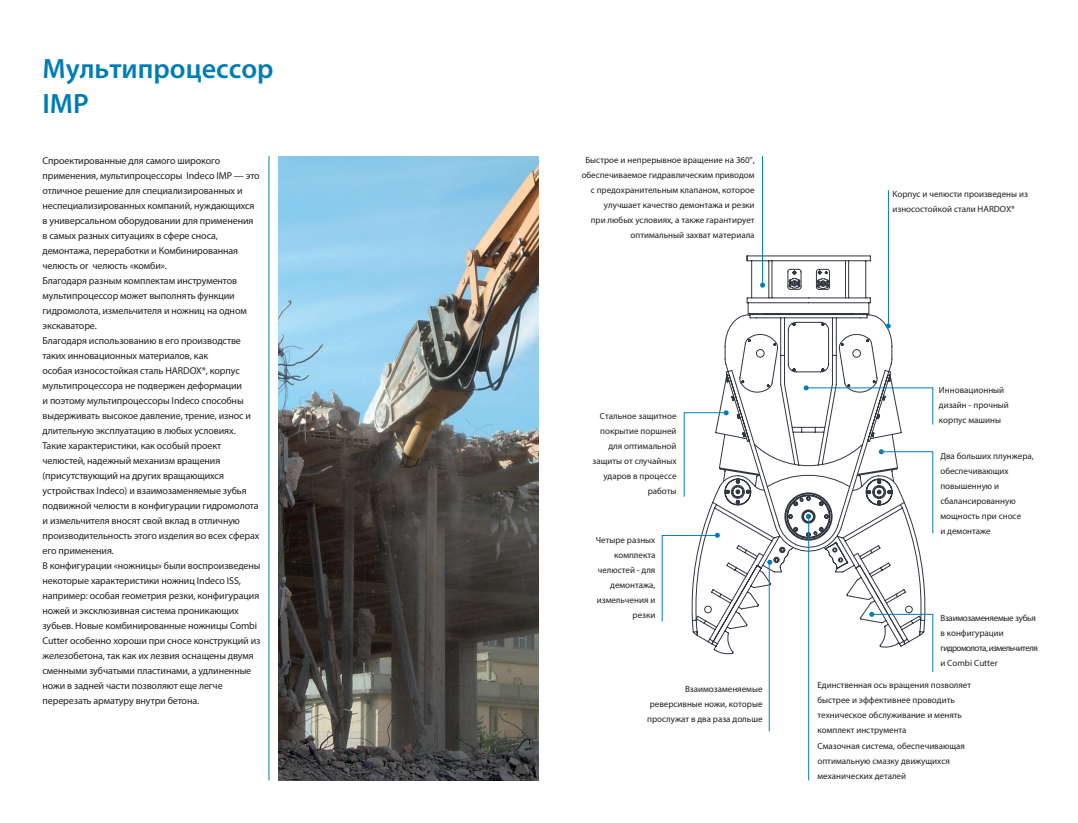
<style>
.page{position:relative;width:1078px;height:823px;background:#fff}
.page>*{position:absolute;margin:0;border:0;box-sizing:border-box;transform-origin:0 0}
.t1{font:600 28px "Myriad Pro";color:#007db5}
.t2{font:10px/15px "Myriad Pro";letter-spacing:-.01em;color:#231f20}
.t3{font:9px/15px "Myriad Pro";color:#231f20}
.t4{font:9px/15px "Myriad Pro";letter-spacing:-.06em;color:#231f20}
.t5{font:9px "Myriad Pro";letter-spacing:-.03em;color:#231f20}
</style>
<div class="page">
<svg style="left:746px;top:255px;width:143px;height:15px"></svg>
<hr style="left:268px;top:156px;width:1px;height:624px;background:#007db5">
<hr style="left:761px;top:156px;width:1px;height:129px;background:#007db5">
<hr style="left:887px;top:190px;width:1px;height:137px;background:#007db5">
<img style="left:278px;top:156px;width:261px;height:624px">
<hr style="left:808px;top:515px;width:1px;height:265px;background:#007db5">
<hr style="left:768px;top:562px;width:1px;height:169px;background:#007db5">
<svg style="left:661px;top:270px;width:272px;height:402px"></svg>
<p class="t1" style="left:43px;top:50px;width:232px">Mультипроцессор</p>
<p class="t1" style="left:43px;top:85px;width:48px">IMP</p>
<p class="t2" style="left:43px;top:152px;width:218px">Спроектированные для самого широкого применения, мультипроцессоры Indeco IMP — это отличное решение для специализированных и неспециализированных компаний, нуждающихся в универсальном оборудовании для применения в самых разных ситуациях в сфере сноса, демонтажа, переработки и Комбинированная челюсть or челюсть «комби».</p>
<p class="t2" style="left:43px;top:272px;width:206px">Благодаря разным комплектам инструментов мультипроцессор может выполнять функции гидромолота, измельчителя и ножниц на одном экскаваторе.</p>
<p class="t2" style="left:43px;top:332px;width:210px">Благодаря использованию в его производстве таких инновационных материалов, как<br>особая износостойкая сталь HARDOX®, корпус мультипроцессора не подвержен деформации<br>и поэтому мультипроцессоры Indeco способны выдерживать высокое давление, трение, износ и длительную эксплуатацию в любых условиях.</p>
<p class="t2" style="left:43px;top:437px;width:218px">Такие характеристики, как особый проект челюстей, надежный механизм вращения (присутствующий на других вращающихся устройствах Indeco) и взаимозаменяемые зубья подвижной челюсти в конфигурации гидромолота и измельчителя вносят свой вклад в отличную производительность этого изделия во всех сферах его применения.</p>
<p class="t2" style="left:43px;top:557px;width:219px">В конфигурации «ножницы» были воспроизведены некоторые характеристики ножниц Indeco ISS, например: особая геометрия резки, конфигурация ножей и эксклюзивная система проникающих зубьев. Новые комбинированные ножницы Combi Cutter особенно хороши при сносе конструкций из железобетона, так как их лезвия оснащены двумя сменными зубчатыми пластинами, а удлиненные ножи в задней части позволяют еще легче перерезать арматуру внутри бетона.</p>
<p class="t3" style="left:581px;top:152px;width:174px;text-align:right">Быстрое и непрерывное вращение на 360°, обеспечиваемое гидравлическим приводом с предохранительным клапаном, которое улучшает качество демонтажа и резки<br>при любых условиях, а также гарантирует оптимальный захват материала</p>
<p class="t3" style="left:892px;top:187px;width:137px">Корпус и челюсти произведены из износостойкой стали HARDOX®</p>
<p class="t3" style="left:599px;top:408px;width:78px">Стальное защитное</p>
<p class="t3" style="left:600px;top:423px;width:78px;text-align:right">покрытие поршней для оптимальной</p>
<p class="t3" style="left:592px;top:453px;width:85px;text-align:right">защиты от случайных ударов в процессе работы</p>
<p class="t3" style="left:595px;top:531px;width:61px;text-align:right">Четыре разных комплекта челюстей - для демонтажа, измельчения и резки</p>
<p class="t3" style="left:685px;top:680px;width:79px">Взаимозаменяемые</p>
<p class="t3" style="left:649px;top:695px;width:114px">реверсивные ножи, которые</p>
<p class="t3" style="left:647px;top:710px;width:117px">прослужат в два раза дольше</p>
<p class="t3" style="left:938px;top:382px;width:67px">Инновационный</p>
<p class="t3" style="left:938px;top:397px;width:71px">дизайн - прочный корпус машины</p>
<p class="t3" style="left:940px;top:448px;width:95px">Два больших плунжера,</p>
<p class="t3" style="left:940px;top:463px;width:70px">обеспечивающих повышенную и</p>
<p class="t3" style="left:940px;top:493px;width:82px">сбалансированную мощность при сносе</p>
<p class="t3" style="left:940px;top:523px;width:52px">и демонтаже</p>
<p class="t5" style="left:940px;top:612px;width:97px">Взаимозаменяемые зубья</p>
<p class="t4" style="left:940px;top:625px;width:99px">в конфигурации гидромолота, измельчителя и Combi Cutter</p>
<p class="t3" style="left:817px;top:676px;width:155px">Единственная ось вращения позволяет быстрее и эффективнее проводить техническое обслуживание и менять комплект инструмента</p>
<p class="t3" style="left:817px;top:738px;width:149px">Смазочная система, обеспечивающая оптимальную смазку движущихся механических деталей</p>
</div>
